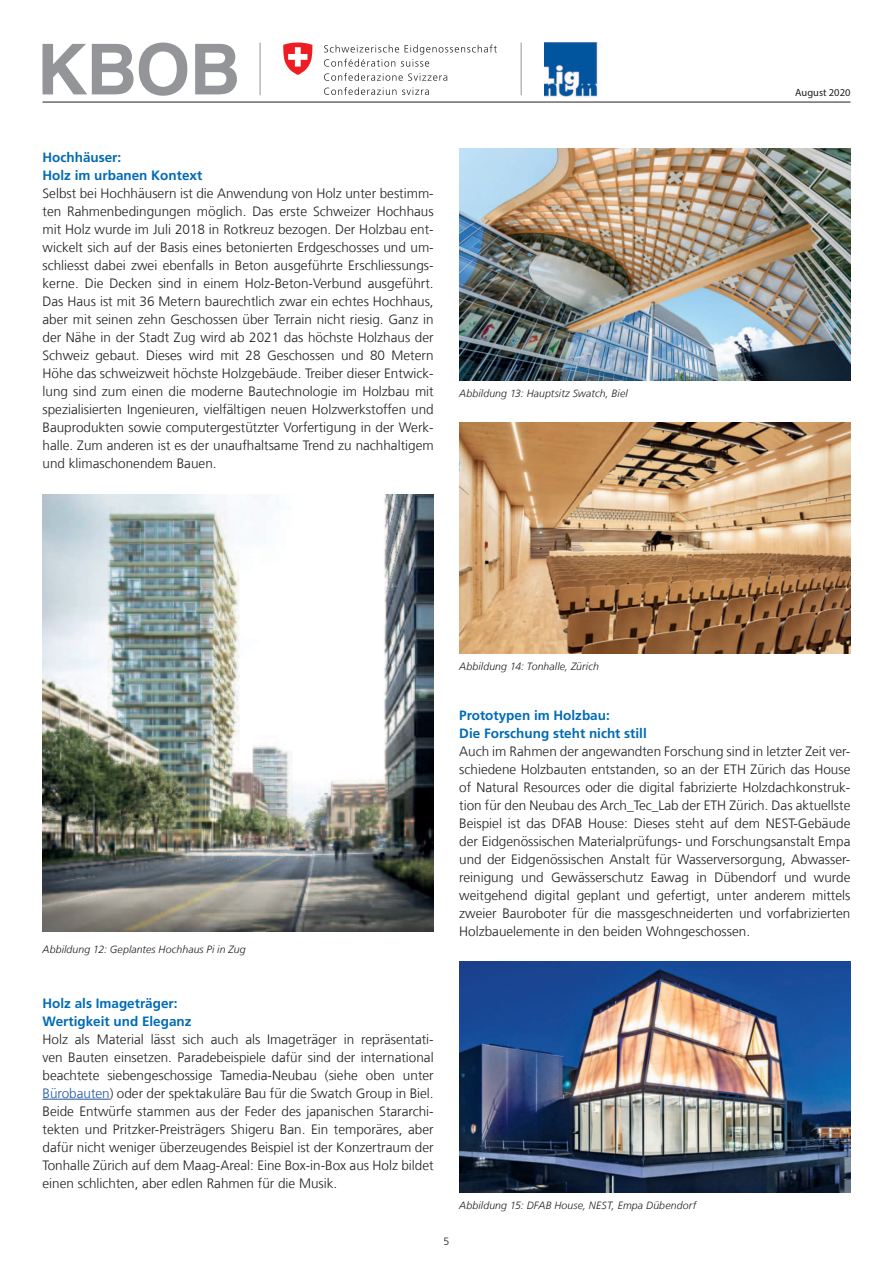
<style>
.page{position:relative;width:893px;height:1263px;background:#fff}
.page>*{position:absolute;margin:0;border:0;box-sizing:border-box;transform-origin:0 0}
.t1{font:300 13.5px/18px "Frutiger LT Com";color:#231f20;text-align:justify}
.t2{font:700 13.5px/18px "Frutiger LT Com";color:#006bb6}
.t3{font:italic 300 10.5px "Frutiger LT Com";letter-spacing:.01em;color:#231f20}
.t4{font:10.5px "Myriad Pro";color:#231f20}
.t5{font:300 10.5px "Frutiger LT Com";color:#231f20}
.s1{color:#2056a6}
</style>
<div class="page">
<hr style="left:43px;top:1099px;width:67px;height:1px;background:#2056a6">
<hr style="left:43px;top:102px;width:807px;height:1px;background:#231f20">
<svg style="left:43px;top:43px;width:144px;height:53px"></svg>
<svg style="left:195px;top:44px;width:42px;height:50px"></svg>
<img style="left:544px;top:43px;width:54px;height:54px">
<svg style="left:324px;top:45px;width:173px;height:22px"></svg>
<svg style="left:324px;top:73px;width:123px;height:8px"></svg>
<svg style="left:324px;top:87px;width:72px;height:8px"></svg>
<svg style="left:402px;top:87px;width:27px;height:8px"></svg>
<svg style="left:283px;top:43px;width:30px;height:32px"></svg>
<hr style="left:260px;top:43px;width:1px;height:52px;background:#939598">
<hr style="left:521px;top:43px;width:1px;height:52px;background:#939598">
<img style="left:43px;top:494px;width:391px;height:437px">
<img style="left:459px;top:149px;width:391px;height:231px">
<img style="left:459px;top:422px;width:391px;height:232px">
<img style="left:459px;top:961px;width:391px;height:232px">
<p class="t2" style="left:43px;top:148px;width:161px">Hochhäuser:<br>Holz im urbanen Kontext</p>
<p class="t1" style="left:43px;top:184px;width:393px">Selbst bei Hochhäusern ist die Anwendung von Holz unter bestimm&shy;ten Rahmenbedingungen möglich. Das erste Schweizer Hochhaus mit Holz wurde im Juli 2018 in Rotkreuz bezogen. Der Holzbau ent&shy;wickelt sich auf der Basis eines betonierten Erdgeschosses und um&shy;schliesst dabei zwei ebenfalls in Beton ausgeführte Erschliessungs&shy;kerne. Die Decken sind in einem Holz-Beton-Verbund ausgeführt.<br>Das Haus ist mit 36 Metern baurechtlich zwar ein echtes Hochhaus, aber mit seinen zehn Geschossen über Terrain nicht riesig. Ganz in der Nähe in der Stadt Zug wird ab 2021 das höchste Holzhaus der Schweiz gebaut. Dieses wird mit 28 Geschossen und 80 Metern Höhe das schweizweit höchste Holzgebäude. Treiber dieser Entwick&shy;lung sind zum einen die moderne Bautechnologie im Holzbau mit spezialisierten Ingenieuren, vielfältigen neuen Holzwerkstoffen und Bauprodukten sowie computergestützter Vorfertigung in der Werk&shy;halle. Zum anderen ist es der unaufhaltsame Trend zu nachhaltigem und klimaschonendem Bauen.</p>
<p class="t3" style="left:459px;top:387px;width:170px">Abbildung 13: Hauptsitz Swatch, Biel</p>
<p class="t4" style="left:795px;top:86px;width:57px">August 2020</p>
<p class="t3" style="left:43px;top:943px;width:205px">Abbildung 12: Geplantes Hochhaus Pi in Zug</p>
<p class="t3" style="left:459px;top:660px;width:141px">Abbildung 14: Tonhalle, Zürich</p>
<p class="t2" style="left:459px;top:706px;width:189px">Prototypen im Holzbau:<br>Die Forschung steht nicht still</p>
<p class="t1" style="left:459px;top:742px;width:393px">Auch im Rahmen der angewandten Forschung sind in letzter Zeit ver&shy;schiedene Holzbauten entstanden, so an der ETH Zürich das House of Natural Resources oder die digital fabrizierte Holzdachkonstruk&shy;tion für den Neubau des Arch_Tec_Lab der ETH Zürich. Das aktuellste Beispiel ist das DFAB House: Dieses steht auf dem NEST-Gebäude der Eidgenössischen Materialprüfungs- und Forschungsanstalt Empa und der Eidgenössischen Anstalt für Wasserversorgung, Abwasser&shy;reinigung und Gewässerschutz Eawag in Dübendorf und wurde weitgehend digital geplant und gefertigt, unter anderem mittels zweier Bauroboter für die massgeschneiderten und vorfabrizierten Holzbauelemente in den beiden Wohngeschossen.</p>
<p class="t2" style="left:43px;top:994px;width:151px">Holz als Imageträger:<br>Wertigkeit und Eleganz</p>
<p class="t1" style="left:43px;top:1030px;width:393px">Holz als Material lässt sich auch als Imageträger in repräsentati&shy;ven Bauten einsetzen. Paradebeispiele dafür sind der international beachtete siebengeschossige Tamedia-Neubau (siehe oben unter <span class="s1">Bürobauten</span>) oder der spektakuläre Bau für die Swatch Group in Biel.<br>Beide Entwürfe stammen aus der Feder des japanischen Stararchi&shy;tekten und Pritzker-Preisträgers Shigeru Ban. Ein temporäres, aber dafür nicht weniger überzeugendes Beispiel ist der Konzertraum der Tonhalle Zürich auf dem Maag-Areal: Eine Box-in-Box aus Holz bildet einen schlichten, aber edlen Rahmen für die Musik.</p>
<p class="t3" style="left:459px;top:1199px;width:238px">Abbildung 15: DFAB House, NEST, Empa Dübendorf</p>
<p class="t5" style="left:444px;top:1235px;width:7px">5</p>
</div>
